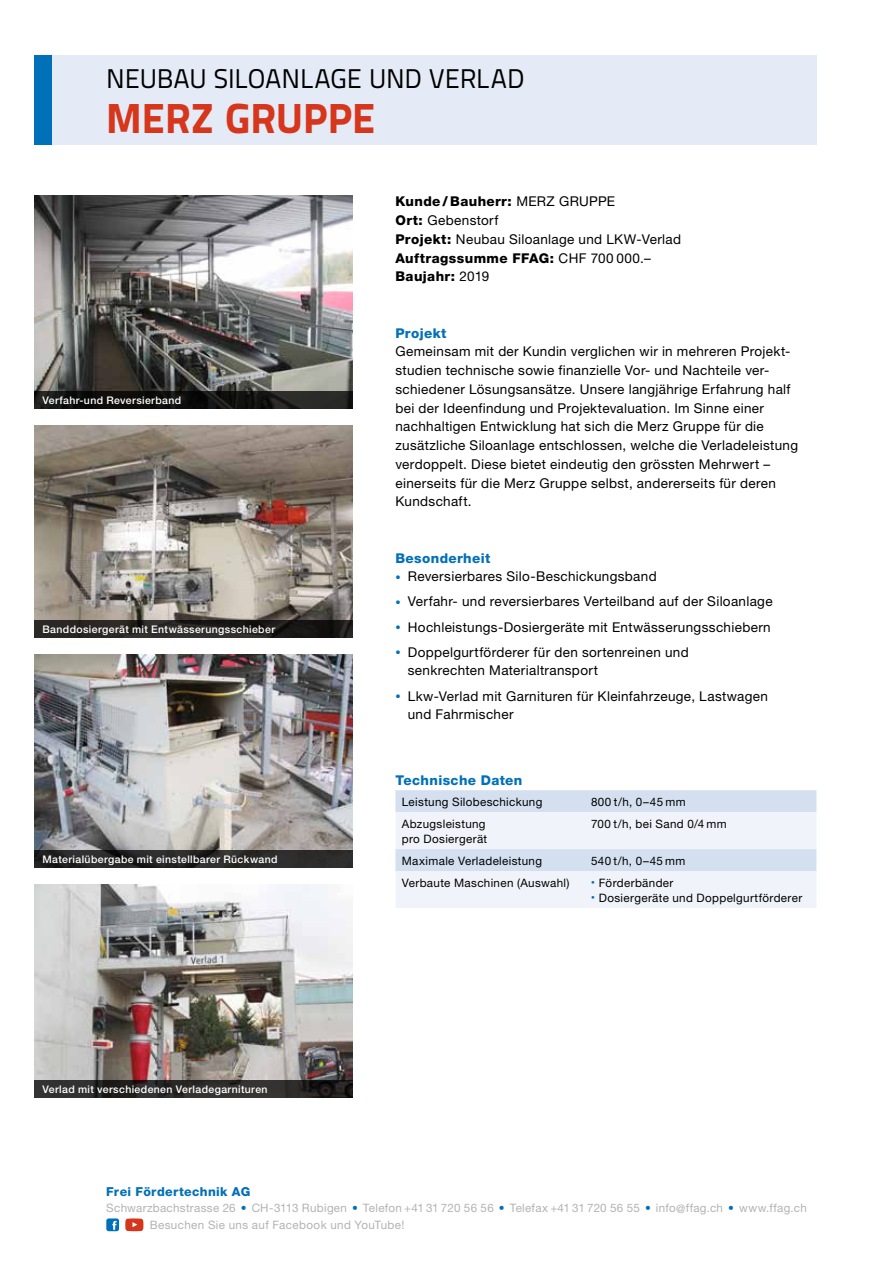
<style>
.page{position:relative;width:893px;height:1263px;background:#fff}
.page>*{position:absolute;margin:0;border:0;box-sizing:border-box;transform-origin:0 0}
.t1{font:800 42px "Titillium Text 22 L";color:#d6361b}
.t2{font:27px "Titillium Text 22 L";letter-spacing:-.005em;color:#000}
.t3{font:13.5px/18.8px "Helvetica Neue";letter-spacing:.025em;color:#000}
.t4{font:800 13.5px "Helvetica Neue";letter-spacing:.03em;color:#0070b8}
.t5{font:800 12.3px "Helvetica Neue";letter-spacing:.03em;color:#0070b8}
.t6{font:11.7px/15px "Helvetica Neue";letter-spacing:.03em;color:#000}
.t7{font:11.7px/16.5px "Helvetica Neue";letter-spacing:.025em;color:#b1b3b4}
.t8{font:500 10.5px "Helvetica Neue";letter-spacing:.035em;color:#fff}
.s1{font-weight:800}
.s2{font-size:10.5px;color:#0070b8}
.s3{font-size:7.5px;color:#0070b8}
.s4{color:#0070b8}
</style>
<div class="page">
<div style="left:34px;top:55px;width:782px;height:90px;background:#dfe7f4"></div>
<div style="left:34px;top:55px;width:17px;height:90px;background:#0070b8"></div>
<svg style="left:106px;top:1218px;width:13px;height:13px"></svg>
<svg style="left:125px;top:1218px;width:18px;height:13px"></svg>
<img style="left:34px;top:655px;width:319px;height:195px">
<img style="left:34px;top:884px;width:319px;height:196px">
<img style="left:34px;top:425px;width:319px;height:196px">
<img style="left:34px;top:196px;width:319px;height:195px">
<svg style="left:395px;top:790px;width:421px;height:118px"></svg>
<svg style="left:34px;top:391px;width:319px;height:17px;background:#161614"></svg>
<svg style="left:34px;top:621px;width:319px;height:17px;background:#242220"></svg>
<svg style="left:34px;top:850px;width:319px;height:17px;background:#282727"></svg>
<svg style="left:34px;top:1080px;width:319px;height:17px;background:#2a2828"></svg>
<h2 class="t2" style="left:106px;top:59px;width:420px">NEUBAU SILOANLAGE UND VERLAD</h2>
<h1 class="t1" style="left:106px;top:86px;width:271px">MERZ GRUPPE</h1>
<p class="t8" style="left:43px;top:394px;width:140px">Verfahr-und Reversierband</p>
<p class="t8" style="left:43px;top:623px;width:234px">Banddosiergerät mit Entwässerungsschieber</p>
<p class="t8" style="left:43px;top:853px;width:236px">Materialübergabe mit einstellbarer Rückwand</p>
<p class="t8" style="left:43px;top:1082px;width:227px">Verlad mit verschiedenen Verladegarnituren</p>
<p class="t3" style="left:395px;top:192px;width:287px"><span class="s1">Kunde / Bauherr:</span> MERZ GRUPPE<br><span class="s1">Ort:</span> Gebenstorf<br><span class="s1">Projekt:</span> Neubau Siloanlage und LKW-Verlad<br><span class="s1">Auftragssumme FFAG:</span> CHF 700 000.–<br><span class="s1">Baujahr:</span> 2019</p>
<p class="t4" style="left:395px;top:325px;width:53px">Projekt</p>
<p class="t3" style="left:395px;top:342px;width:404px">Gemeinsam mit der Kundin verglichen wir in mehreren Projekt&shy;studien technische sowie finanzielle Vor- und Nachteile ver&shy;schiedener Lösungsansätze. Unsere langjährige Erfahrung half bei der Ideenfindung und Projektevaluation. Im Sinne einer nachhaltigen Entwicklung hat sich die Merz Gruppe für die zusätzliche Siloanlage entschlossen, welche die Verladeleistung verdoppelt. Diese bietet eindeutig den grössten Mehrwert – einerseits für die Merz Gruppe selbst, andererseits für deren Kundschaft.</p>
<p class="t4" style="left:395px;top:550px;width:96px">Besonderheit</p>
<p class="t3" style="left:395px;top:567px;width:263px"><span class="s2">•</span> Reversierbares Silo-Beschickungsband</p>
<p class="t3" style="left:395px;top:592px;width:379px"><span class="s2">•</span> Verfahr- und reversierbares Verteilband auf der Siloanlage</p>
<p class="t3" style="left:395px;top:617px;width:377px"><span class="s2">•</span> Hochleistungs-Dosiergeräte mit Entwässerungsschiebern</p>
<p class="t3" style="left:408px;top:642px;width:282px;text-indent:-12px"><span class="s2">•</span> Doppelgurtförderer für den sortenreinen und senkrechten Materialtransport</p>
<p class="t3" style="left:408px;top:686px;width:362px;text-indent:-12px"><span class="s2">•</span> Lkw-Verlad mit Garnituren für Kleinfahrzeuge, Lastwagen und Fahrmischer</p>
<p class="t4" style="left:395px;top:772px;width:128px">Technische Daten</p>
<p class="t6" style="left:402px;top:794px;width:142px">Leistung Silobeschickung</p>
<p class="t6" style="left:591px;top:794px;width:96px">800 t/h, 0–45 mm</p>
<p class="t6" style="left:402px;top:816px;width:87px">Abzugsleistung pro Dosiergerät</p>
<p class="t6" style="left:591px;top:816px;width:137px">700 t/h, bei Sand 0/4 mm</p>
<p class="t6" style="left:402px;top:853px;width:142px">Maximale Verladeleistung</p>
<p class="t6" style="left:591px;top:853px;width:96px">540 t/h, 0–45 mm</p>
<p class="t6" style="left:402px;top:875px;width:169px">Verbaute Maschinen (Auswahl)</p>
<p class="t6" style="left:591px;top:875px;width:84px"><span class="s3">•</span> Förderbänder</p>
<p class="t6" style="left:591px;top:890px;width:213px"><span class="s3">•</span> Dosiergeräte und Doppelgurtförderer</p>
<p class="t5" style="left:106px;top:1184px;width:146px">Frei Fördertechnik AG</p>
<p class="t7" style="left:150px;top:1200px;width:659px;text-indent:-43px">Schwarzbachstrasse 26 <span class="s4">•</span> CH-3113 Rubigen <span class="s4">•</span> Telefon +41 31 720 56 56 <span class="s4">•</span> Telefax +41 31 720 56 55 <span class="s4">•</span> info@ffag.ch <span class="s4">•</span> www.ffag.ch<br>Besuchen Sie uns auf Facebook und YouTube!</p>
</div>
